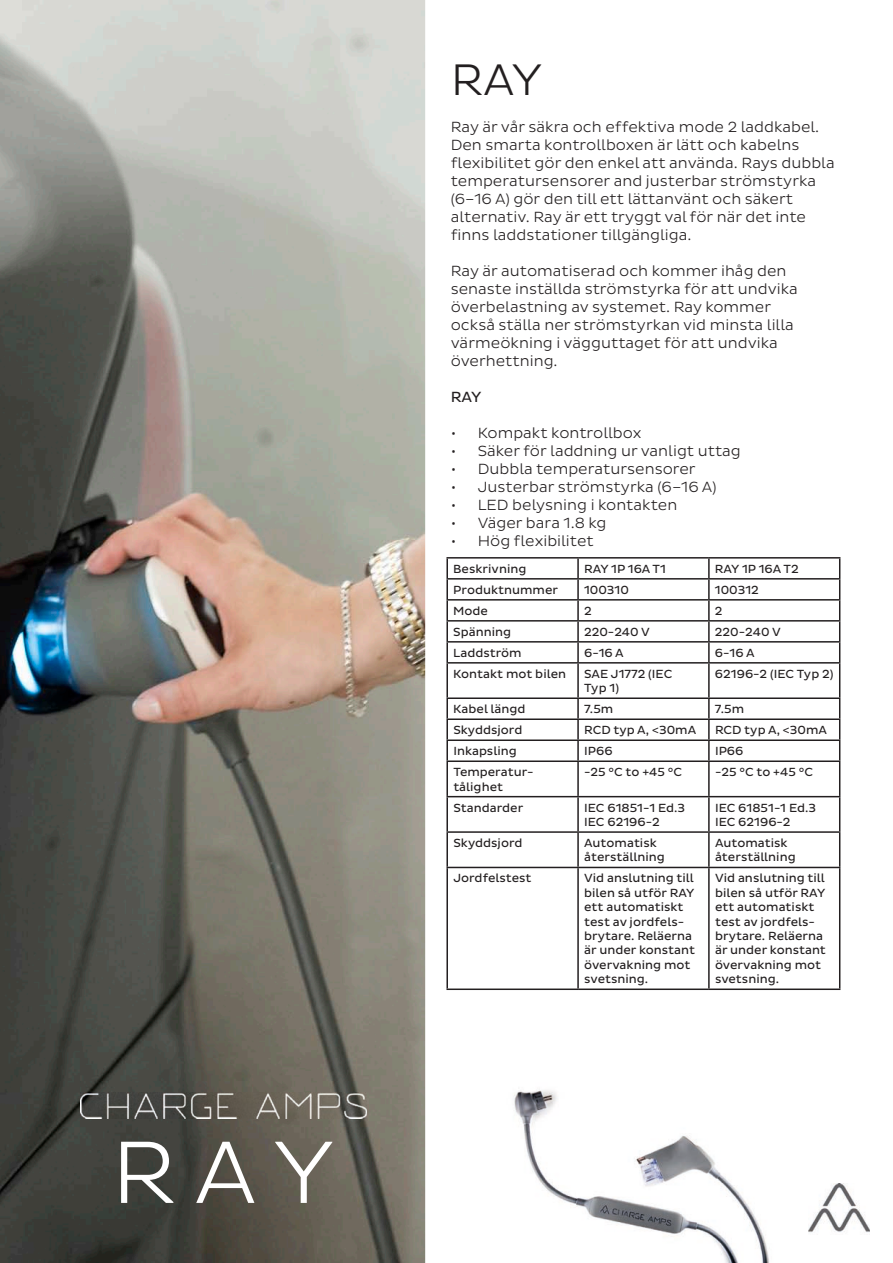
<style>
.page{position:relative;width:893px;height:1263px;background:#fff}
.page>*{position:absolute;margin:0;border:0;box-sizing:border-box;transform-origin:0 0}
.t1{font:300 90px "Pluto Sans";color:#fff}
.t2{font:300 45px "Pluto Sans";color:#231f20}
.t3{font:300 15px/18px "Pluto Sans";color:#231f20}
.t4{font:15px "Pluto Sans";color:#231f20}
.t5{font:12px/14.4px "Pluto Sans";color:#231f20}
</style>
<div class="page">
<img style="left:0;top:0;width:425px;height:1263px">
<img style="left:81px;top:1093px;width:286px;height:25px">
<hr style="left:446px;top:557px;width:132px;height:2px;background:#231f20">
<hr style="left:578px;top:557px;width:131px;height:2px;background:#231f20">
<hr style="left:709px;top:557px;width:131px;height:2px;background:#231f20">
<hr style="left:446px;top:578px;width:132px;height:2px;background:#231f20">
<hr style="left:578px;top:578px;width:131px;height:2px;background:#231f20">
<hr style="left:709px;top:578px;width:131px;height:2px;background:#231f20">
<hr style="left:446px;top:599px;width:132px;height:2px;background:#231f20">
<hr style="left:578px;top:599px;width:131px;height:2px;background:#231f20">
<hr style="left:709px;top:599px;width:131px;height:2px;background:#231f20">
<hr style="left:446px;top:620px;width:132px;height:2px;background:#231f20">
<hr style="left:578px;top:620px;width:131px;height:2px;background:#231f20">
<hr style="left:709px;top:620px;width:131px;height:2px;background:#231f20">
<hr style="left:446px;top:641px;width:132px;height:2px;background:#231f20">
<svg style="left:446px;top:559px;width:2px;height:103px"></svg>
<hr style="left:578px;top:641px;width:131px;height:2px;background:#231f20">
<svg style="left:577px;top:559px;width:2px;height:103px"></svg>
<hr style="left:709px;top:641px;width:131px;height:2px;background:#231f20">
<svg style="left:708px;top:559px;width:2px;height:103px"></svg>
<svg style="left:839px;top:559px;width:1px;height:103px"></svg>
<hr style="left:446px;top:662px;width:132px;height:2px;background:#231f20">
<hr style="left:446px;top:664px;width:2px;height:33px;background:#231f20">
<hr style="left:578px;top:662px;width:131px;height:2px;background:#231f20">
<hr style="left:577px;top:664px;width:2px;height:33px;background:#231f20">
<hr style="left:709px;top:662px;width:131px;height:2px;background:#231f20">
<hr style="left:708px;top:664px;width:2px;height:33px;background:#231f20">
<hr style="left:839px;top:664px;width:1px;height:33px;background:#231f20">
<hr style="left:446px;top:697px;width:132px;height:2px;background:#231f20">
<hr style="left:578px;top:697px;width:131px;height:2px;background:#231f20">
<hr style="left:709px;top:697px;width:131px;height:2px;background:#231f20">
<hr style="left:446px;top:718px;width:132px;height:2px;background:#231f20">
<hr style="left:578px;top:718px;width:131px;height:2px;background:#231f20">
<hr style="left:709px;top:718px;width:131px;height:2px;background:#231f20">
<hr style="left:446px;top:739px;width:132px;height:2px;background:#231f20">
<svg style="left:446px;top:699px;width:2px;height:61px"></svg>
<hr style="left:578px;top:739px;width:131px;height:2px;background:#231f20">
<svg style="left:577px;top:699px;width:2px;height:61px"></svg>
<hr style="left:709px;top:739px;width:131px;height:2px;background:#231f20">
<svg style="left:708px;top:699px;width:2px;height:61px"></svg>
<svg style="left:839px;top:699px;width:1px;height:61px"></svg>
<hr style="left:446px;top:760px;width:132px;height:2px;background:#231f20">
<hr style="left:446px;top:762px;width:2px;height:34px;background:#231f20">
<hr style="left:578px;top:760px;width:131px;height:2px;background:#231f20">
<hr style="left:577px;top:762px;width:2px;height:34px;background:#231f20">
<hr style="left:709px;top:760px;width:131px;height:2px;background:#231f20">
<hr style="left:708px;top:762px;width:2px;height:34px;background:#231f20">
<hr style="left:839px;top:762px;width:1px;height:34px;background:#231f20">
<hr style="left:446px;top:796px;width:132px;height:1px;background:#231f20">
<hr style="left:446px;top:797px;width:2px;height:34px;background:#231f20">
<hr style="left:578px;top:796px;width:131px;height:1px;background:#231f20">
<hr style="left:577px;top:797px;width:2px;height:34px;background:#231f20">
<hr style="left:709px;top:796px;width:131px;height:1px;background:#231f20">
<hr style="left:708px;top:797px;width:2px;height:34px;background:#231f20">
<hr style="left:839px;top:797px;width:1px;height:34px;background:#231f20">
<hr style="left:446px;top:831px;width:132px;height:2px;background:#231f20">
<hr style="left:446px;top:833px;width:2px;height:34px;background:#231f20">
<hr style="left:578px;top:831px;width:131px;height:2px;background:#231f20">
<hr style="left:577px;top:833px;width:2px;height:34px;background:#231f20">
<hr style="left:709px;top:831px;width:131px;height:2px;background:#231f20">
<hr style="left:708px;top:833px;width:2px;height:34px;background:#231f20">
<hr style="left:839px;top:833px;width:1px;height:34px;background:#231f20">
<hr style="left:446px;top:867px;width:132px;height:1px;background:#231f20">
<hr style="left:446px;top:868px;width:2px;height:120px;background:#231f20">
<hr style="left:578px;top:867px;width:131px;height:1px;background:#231f20">
<hr style="left:577px;top:868px;width:2px;height:120px;background:#231f20">
<hr style="left:709px;top:867px;width:131px;height:1px;background:#231f20">
<hr style="left:708px;top:868px;width:2px;height:120px;background:#231f20">
<hr style="left:839px;top:868px;width:1px;height:120px;background:#231f20">
<hr style="left:446px;top:988px;width:132px;height:2px;background:#231f20">
<hr style="left:578px;top:988px;width:131px;height:2px;background:#231f20">
<hr style="left:709px;top:988px;width:131px;height:2px;background:#231f20">
<img style="left:808px;top:1184px;width:62px;height:49px">
<img style="left:514px;top:1090px;width:255px;height:173px">
<h1 class="t1" style="left:111px;top:1121px;width:225px">R A Y</h1>
<h2 class="t2" style="left:451px;top:54px;width:93px">RAY</h2>
<p class="t3" style="left:451px;top:118px;width:385px">Ray är vår säkra och effektiva mode 2 laddkabel.<br>Den smarta kontrollboxen är lätt och kabelns flexibilitet gör den enkel att använda. Rays dubbla temperatursensorer and justerbar strömstyrka (6–16 A) gör den till ett lättanvänt och säkert alternativ. Ray är ett tryggt val för när det inte finns laddstationer tillgängliga.</p>
<p class="t3" style="left:451px;top:262px;width:349px">Ray är automatiserad och kommer ihåg den senaste inställda strömstyrka för att undvika överbelastning av systemet. Ray kommer också ställa ner strömstyrkan vid minsta lilla värmeökning i vägguttaget för att undvika överhettning.</p>
<p class="t4" style="left:451px;top:389px;width:32px">RAY</p>
<p class="t3" style="left:451px;top:424px;width:192px">• Kompakt kontrollbox</p>
<p class="t3" style="left:451px;top:442px;width:292px">• Säker för laddning ur vanligt uttag</p>
<p class="t3" style="left:451px;top:460px;width:247px">• Dubbla temperatursensorer</p>
<p class="t3" style="left:451px;top:478px;width:267px">• Justerbar strömstyrka (6–16 A)</p>
<p class="t3" style="left:451px;top:496px;width:228px">• LED belysning i kontakten</p>
<p class="t3" style="left:451px;top:514px;width:157px">• Väger bara 1.8 kg</p>
<p class="t3" style="left:451px;top:532px;width:145px">• Hög flexibilitet</p>
<p class="t5" style="left:453px;top:562px;width:75px">Beskrivning</p>
<p class="t5" style="left:584px;top:562px;width:84px">RAY 1P 16A T1</p>
<p class="t5" style="left:715px;top:562px;width:85px">RAY 1P 16A T2</p>
<p class="t5" style="left:453px;top:583px;width:106px">Produktnummer</p>
<p class="t5" style="left:584px;top:583px;width:46px">100310</p>
<p class="t5" style="left:715px;top:583px;width:45px">100312</p>
<p class="t5" style="left:453px;top:604px;width:36px">Mode</p>
<p class="t5" style="left:584px;top:604px;width:9px">2</p>
<p class="t5" style="left:715px;top:604px;width:9px">2</p>
<p class="t5" style="left:453px;top:625px;width:59px">Spänning</p>
<p class="t5" style="left:584px;top:625px;width:67px">220-240 V</p>
<p class="t5" style="left:715px;top:625px;width:67px">220-240 V</p>
<p class="t5" style="left:453px;top:646px;width:70px">Laddström</p>
<p class="t5" style="left:584px;top:646px;width:41px">6-16 A</p>
<p class="t5" style="left:715px;top:646px;width:41px">6-16 A</p>
<p class="t5" style="left:453px;top:667px;width:114px">Kontakt mot bilen</p>
<p class="t5" style="left:584px;top:667px;width:90px">SAE J1772 (IEC<br>Typ 1)</p>
<p class="t5" style="left:715px;top:667px;width:120px">62196-2 (IEC Typ 2)</p>
<p class="t5" style="left:453px;top:702px;width:74px">Kabel längd</p>
<p class="t5" style="left:584px;top:702px;width:31px">7.5m</p>
<p class="t5" style="left:715px;top:702px;width:31px">7.5m</p>
<p class="t5" style="left:453px;top:723px;width:71px">Skyddsjord</p>
<p class="t5" style="left:584px;top:723px;width:114px">RCD typ A, &lt;30mA</p>
<p class="t5" style="left:715px;top:723px;width:114px">RCD typ A, &lt;30mA</p>
<p class="t5" style="left:453px;top:744px;width:65px">Inkapsling</p>
<p class="t5" style="left:584px;top:744px;width:30px">IP66</p>
<p class="t5" style="left:715px;top:744px;width:30px">IP66</p>
<p class="t5" style="left:453px;top:765px;width:82px">Temperatur&shy;tålighet</p>
<p class="t5" style="left:584px;top:765px;width:100px">-25 °C to +45 °C</p>
<p class="t5" style="left:715px;top:765px;width:100px">-25 °C to +45 °C</p>
<p class="t5" style="left:453px;top:800px;width:71px">Standarder</p>
<p class="t5" style="left:584px;top:800px;width:103px">IEC 61851-1 Ed.3<br>IEC 62196-2</p>
<p class="t5" style="left:715px;top:800px;width:103px">IEC 61851-1 Ed.3<br>IEC 62196-2</p>
<p class="t5" style="left:453px;top:836px;width:71px">Skyddsjord</p>
<p class="t5" style="left:584px;top:836px;width:82px">Automatisk återställning</p>
<p class="t5" style="left:715px;top:836px;width:82px">Automatisk återställning</p>
<p class="t5" style="left:453px;top:871px;width:80px">Jordfelstest</p>
<p class="t5" style="left:584px;top:871px;width:112px">Vid anslutning till bilen så utför RAY ett automatiskt test av jordfels&shy;brytare. Reläerna är under konstant övervakning mot svetsning.</p>
<p class="t5" style="left:715px;top:871px;width:112px">Vid anslutning till bilen så utför RAY ett automatiskt test av jordfels&shy;brytare. Reläerna är under konstant övervakning mot svetsning.</p>
</div>
